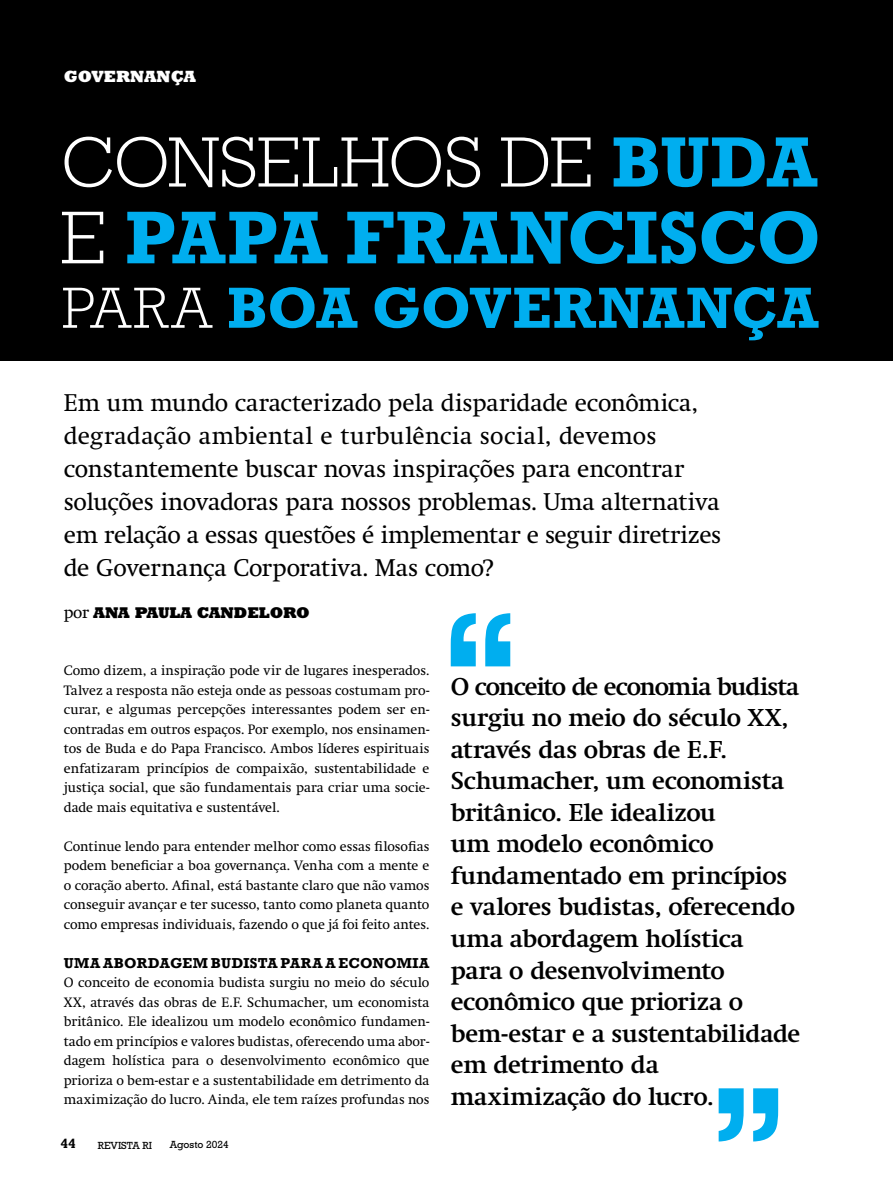
<style>
.page{position:relative;width:893px;height:1191px;background:#fff}
.page>*{position:absolute;margin:0;border:0;box-sizing:border-box;transform-origin:0 0}
.t1{font:700 70.05px "Rockwell Nova";color:#00aeef}
.t2{font:300 66.75px "Rockwell Nova";letter-spacing:-.01em;color:#fff}
.t3{font:700 54.3px "Rockwell Nova";letter-spacing:-.01em;color:#00aeef}
.t4{font:700 24px/31.5px "Swift";letter-spacing:-.015em;color:#000}
.t5{font:24px/33px "Swift";letter-spacing:-.005em;color:#000}
.t6{font:800 16.5px "Rockwell Std";color:#fff}
.t7{font:800 15.75px "Rockwell Std";letter-spacing:-.015em;color:#000}
.t8{font:13.5px/19.5px "Swift";letter-spacing:.005em;color:#000;text-align:justify}
.t9{font:700 13.5px "Rockwell Nova";letter-spacing:.01em;color:#000}
.t10{font:700 13.5px "Rockwell Std";color:#000}
.t11{font:10.5px "Rockwell Std";color:#000}
.s1{font-weight:700;color:#00aeef}
.s2{font-weight:300;color:#fff}
.s3{font-family:"Swift";font-weight:400;font-size:16.5px}
</style>
<div class="page">
<div style="left:0;top:0;width:892px;height:361px;background:#000"></div>
<svg style="left:719px;top:1088px;width:59px;height:53px"></svg>
<svg style="left:451px;top:613px;width:59px;height:53px"></svg>
<p class="t6" style="left:64px;top:66px;width:134px">GOVERNANÇA</p>
<h2 class="t2" style="left:61px;top:121px;width:758px">CONSELHOS DE <span class="s1">BUDA</span></h2>
<h1 class="t1" style="left:61px;top:192px;width:762px"><span class="s2">E</span> PAPA FRANCISCO</h1>
<h3 class="t3" style="left:62px;top:273px;width:758px"><span class="s2">PARA</span> BOA GOVERNANÇA</h3>
<p class="t5" style="left:64px;top:386px;width:659px">Em um mundo caracterizado pela disparidade econômica, degradação ambiental e turbulência social, devemos constantemente buscar novas inspirações para encontrar soluções inovadoras para nossos problemas. Uma alternativa em relação a essas questões é implementar e seguir diretrizes de Governança Corporativa. Mas como?</p>
<p class="t7" style="left:64px;top:603px;width:247px"><span class="s3">por</span> ANA PAULA CANDELORO</p>
<p class="t8" style="left:64px;top:661px;width:367px">Como dizem, a inspiração pode vir de lugares inesperados.<br>Talvez a resposta não esteja onde as pessoas costumam pro&shy;curar, e algumas percepções interessantes podem ser en&shy;contradas em outros espaços. Por exemplo, nos ensinamen&shy;tos de Buda e do Papa Francisco. Ambos líderes espirituais enfatizaram princípios de compaixão, sustentabilidade e justiça social, que são fundamentais para criar uma socie&shy;dade mais equitativa e sustentável.</p>
<p class="t8" style="left:64px;top:836px;width:367px">Continue lendo para entender melhor como essas filosofias podem beneficiar a boa governança. Venha com a mente e o coração aberto. Afinal, está bastante claro que não vamos conseguir avançar e ter sucesso, tanto como planeta quanto como empresas individuais, fazendo o que já foi feito antes.</p>
<p class="t9" style="left:64px;top:954px;width:367px">UMA ABORDAGEM BUDISTA PARA A ECONOMIA</p>
<p class="t8" style="left:64px;top:973px;width:367px">O conceito de economia budista surgiu no meio do século XX, através das obras de E.F. Schumacher, um economista britânico. Ele idealizou um modelo econômico fundamen&shy;tado em princípios e valores budistas, oferecendo uma abor&shy;dagem holística para o desenvolvimento econômico que prioriza o bem-estar e a sustentabilidade em detrimento da maximização do lucro. Ainda, ele tem raízes profundas nos</p>
<p class="t10" style="left:61px;top:1136px;width:16px">44</p>
<p class="t11" style="left:98px;top:1139px;width:56px">REVISTA RI</p>
<p class="t11" style="left:170px;top:1138px;width:61px">Agosto 2024</p>
<p class="t4" style="left:451px;top:671px;width:351px">O conceito de economia budista surgiu no meio do século XX, através das obras de E.F.<br>Schumacher, um economista britânico. Ele idealizou<br>um modelo econômico fundamentado em princípios e valores budistas, oferecendo uma abordagem holística para o desenvolvimento econômico que prioriza o bem-estar e a sustentabilidade em detrimento da maximização do lucro.</p>
</div>
